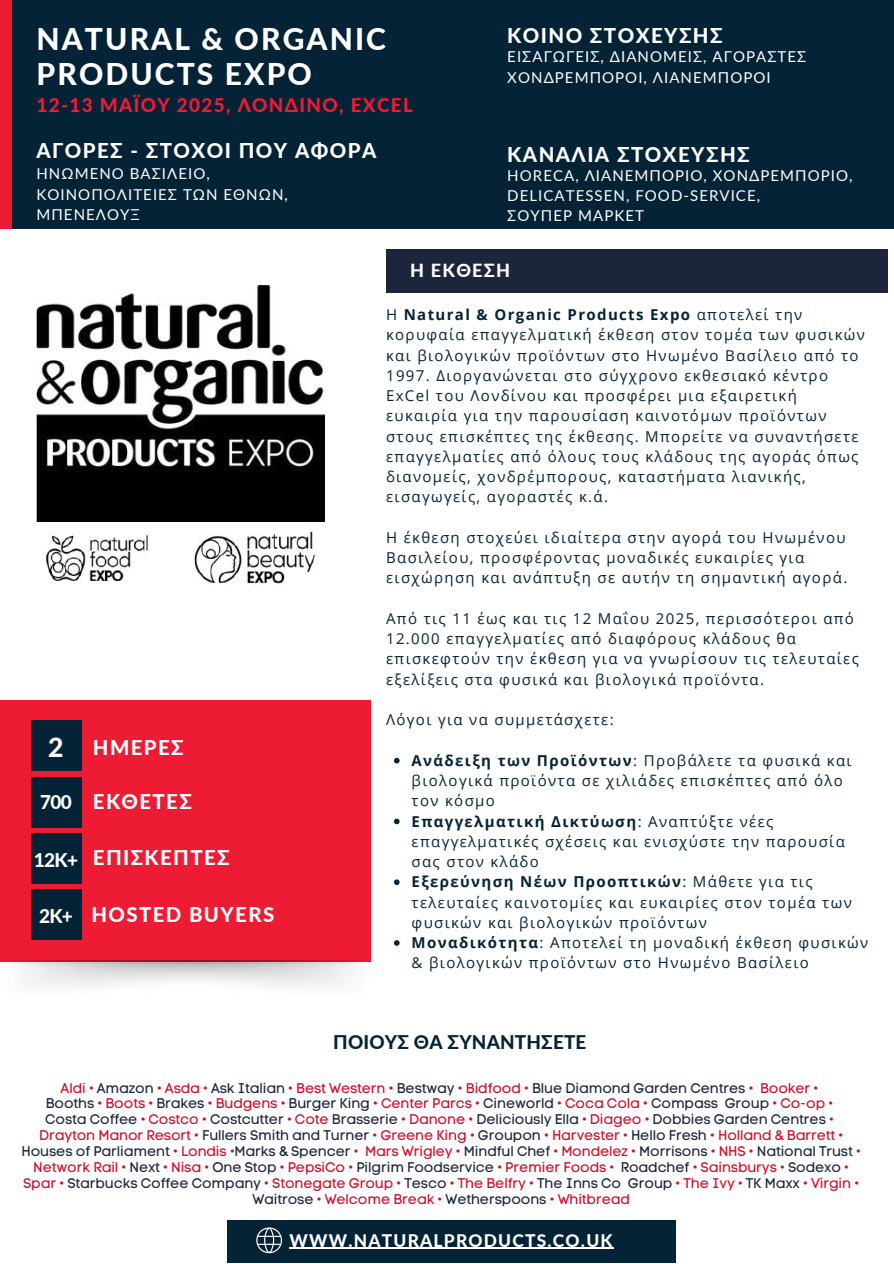
<style>
.page{position:relative;width:894px;height:1264px;background:#fff}
.page>*{position:absolute;margin:0;border:0;box-sizing:border-box;transform-origin:0 0}
.t1{font:800 30px/34.8px "Lato";letter-spacing:.07em;color:#fff}
.t2{font:800 20.4px "Lato";letter-spacing:.07em;color:#fff}
.t3{font:800 20.25px "Lato";letter-spacing:.07em;color:#fff}
.t4{font:800 19.05px "Lato";letter-spacing:-.035em;color:#fff}
.t5{font:800 18.9px "Lato";letter-spacing:.07em;color:#ed1b33}
.t6{font:800 18.9px "Lato";letter-spacing:.01em;color:#052337}
.t7{font:800 18px "Lato";letter-spacing:.07em;color:#fff}
.t8{font:800 17.4px "Lato";letter-spacing:.07em;color:#fff}
.t9{font:15px/20.2px "Open Sans";letter-spacing:.09em;color:#052337}
.t10{font:15px/20.2px "Lato";letter-spacing:.07em;color:#fff}
.t11{font:13.95px/15.9px "Code Pro Normal LC";letter-spacing:-.01em;color:#1d253d;text-align:center}
.s1{font-size:26.55px}
.s2{font-weight:700}
.s3{color:#ce0e2c}
</style>
<div class="page">
<div style="left:6px;top:0;width:887px;height:228px;background:#052337"></div>
<div style="left:0;top:0;width:11px;height:228px;background:#ed1c34"></div>
<svg style="left:394px;top:757px;width:5px;height:6px"></svg>
<svg style="left:394px;top:818px;width:5px;height:6px"></svg>
<svg style="left:394px;top:879px;width:5px;height:6px"></svg>
<svg style="left:394px;top:940px;width:5px;height:5px"></svg>
<div style="left:0;top:700px;width:370px;height:261px;background:#ed1b33"></div>
<img style="left:194px;top:531px;width:122px;height:54px">
<img style="left:46px;top:534px;width:102px;height:47px">
<div style="left:31px;top:720px;width:50px;height:51px;background:#052337"></div>
<div style="left:31px;top:776px;width:50px;height:51px;background:#052337"></div>
<div style="left:31px;top:833px;width:50px;height:50px;background:#052337"></div>
<div style="left:31px;top:889px;width:50px;height:50px;background:#052337"></div>
<img style="left:36px;top:286px;width:288px;height:235px">
<div style="left:227px;top:1220px;width:448px;height:42px;background:#052337"></div>
<hr style="left:289px;top:1247px;width:324px;height:1px;background:#fff">
<svg style="left:256px;top:1227px;width:26px;height:26px"></svg>
<img style="left:0;top:960px;width:371px;height:27px">
<div style="left:386px;top:249px;width:501px;height:44px;background:#1d253d"></div>
<h1 class="t1" style="left:36px;top:21px;width:351px">NATURAL &amp; ORGANIC<br>PRODUCTS EXPO</h1>
<p class="t5" style="left:36px;top:93px;width:378px">12-13 ΜΑΪΟΥ 2025, ΛΟΝΔΙΝΟ, EXCEL</p>
<h2 class="t2" style="left:36px;top:138px;width:341px">ΑΓΟΡΕΣ - ΣΤΟΧΟΙ ΠΟΥ ΑΦΟΡΑ</h2>
<p class="t10" style="left:36px;top:163px;width:253px">ΗΝΩΜΕΝΟ ΒΑΣΙΛΕΙΟ,<br>ΚΟΙΝΟΠΟΛΙΤΕΙΕΣ ΤΩΝ ΕΘΝΩΝ,<br>ΜΠΕΝΕΛΟΥΞ</p>
<h2 class="t2" style="left:507px;top:23px;width:217px">ΚΟΙΝΟ ΣΤΟΧΕΥΣΗΣ</h2>
<p class="t10" style="left:507px;top:46px;width:300px">ΕΙΣΑΓΩΓΕΙΣ, ΔΙΑΝΟΜΕΙΣ, ΑΓΟΡΑΣΤΕΣ<br>ΧΟΝΔΡΕΜΠΟΡΟΙ, ΛΙΑΝΕΜΠΟΡΟΙ</p>
<h2 class="t2" style="left:507px;top:141px;width:244px">ΚΑΝΑΛΙΑ ΣΤΟΧΕΥΣΗΣ</h2>
<p class="t10" style="left:507px;top:165px;width:346px">HORECA, ΛΙΑΝΕΜΠΟΡΙΟ, ΧΟΝΔΡΕΜΠΟΡΙΟ,<br>DELICATESSEN, FOOD-SERVICE,<br>ΣΟΥΠΕΡ ΜΑΡΚΕΤ</p>
<h3 class="t3" style="left:48px;top:735px;width:137px"><span class="s1">2</span> ΗΜΕΡΕΣ</h3>
<p class="t4" style="left:40px;top:790px;width:33px">700</p>
<h3 class="t3" style="left:93px;top:789px;width:100px">ΕΚΘΕΤΕΣ</h3>
<p class="t4" style="left:34px;top:848px;width:46px">12Κ+</p>
<h3 class="t3" style="left:93px;top:845px;width:138px">ΕΠΙΣΚΕΠΤΕΣ</h3>
<h3 class="t3" style="left:39px;top:901px;width:236px"><sub>2Κ+</sub> HOSTED BUYERS</h3>
<p class="t7" style="left:410px;top:259px;width:102px">Η ΕΚΘΕΣΗ</p>
<p class="t9" style="left:386px;top:304px;width:480px">Η <span class="s2">Natural &amp; Organic Products Expo</span> αποτελεί την κορυφαία επαγγελματική έκθεση στον τομέα των φυσικών και βιολογικών προϊόντων στο Ηνωμένο Βασίλειο από το 1997. Διοργανώνεται στο σύγχρονο εκθεσιακό κέντρο ExCel του Λονδίνου και προσφέρει μια εξαιρετική ευκαιρία για την παρουσίαση καινοτόμων προϊόντων στους επισκέπτες της έκθεσης. Μπορείτε να συναντήσετε επαγγελματίες από όλους τους κλάδους της αγοράς όπως διανομείς, χονδρέμπορους, καταστήματα λιανικής, εισαγωγείς, αγοραστές κ.ά.</p>
<p class="t9" style="left:386px;top:527px;width:462px">Η έκθεση στοχεύει ιδιαίτερα στην αγορά του Ηνωμένου<br>Βασιλείου, προσφέροντας μοναδικές ευκαιρίες για εισχώρηση και ανάπτυξη σε αυτήν τη σημαντική αγορά.</p>
<p class="t9" style="left:386px;top:608px;width:474px">Από τις 11 έως και τις 12 Μαΐου 2025, περισσότεροι από 12.000 επαγγελματίες από διαφόρους κλάδους θα επισκεφτούν την έκθεση για να γνωρίσουν τις τελευταίες εξελίξεις στα φυσικά και βιολογικά προϊόντα.</p>
<p class="t9" style="left:386px;top:709px;width:229px">Λόγοι για να συμμετάσχετε:</p>
<p class="t9" style="left:411px;top:749px;width:458px"><span class="s2">Ανάδειξη των Προϊόντων</span>: Προβάλετε τα φυσικά και βιολογικά προϊόντα σε χιλιάδες επισκέπτες από όλο τον κόσμο<br><span class="s2">Επαγγελματική Δικτύωση</span>: Αναπτύξτε νέες επαγγελματικές σχέσεις και ενισχύστε την παρουσία σας στον κλάδο<br><span class="s2">Εξερεύνηση Νέων Προοπτικών</span>: Μάθετε για τις τελευταίες καινοτομίες και ευκαιρίες στον τομέα των φυσικών και βιολογικών προϊόντων<br><span class="s2">Μοναδικότητα</span>: Αποτελεί τη μοναδική έκθεση φυσικών &amp; βιολογικών προϊόντων στο Ηνωμένο Βασίλειο</p>
<p class="t6" style="left:333px;top:1029px;width:254px">ΠΟΙΟΥΣ ΘΑ ΣΥΝΑΝΤΗΣΕΤΕ</p>
<p class="t11" style="left:22px;top:1079px;width:840px"><span class="s3">Aldi •</span> Amazon <span class="s3">• Asda •</span> Ask Italian <span class="s3">• Best Western •</span> Bestway <span class="s3">• Bidfood •</span> Blue Diamond Garden Centres <span class="s3">• Booker •<br></span>Booths <span class="s3">• Boots •</span> Brakes <span class="s3">• Budgens •</span> Burger King <span class="s3">• Center Parcs •</span> Cineworld <span class="s3">• Coca Cola •</span> Compass Group <span class="s3">• Co-op •<br></span>Costa Coffee <span class="s3">• Costco •</span> Costcutter <span class="s3">• Cote</span> Brasserie <span class="s3">• Danone •</span> Deliciously Ella <span class="s3">• Diageo •</span> Dobbies Garden Centres <span class="s3">• Drayton Manor Resort •</span> Fullers Smith and Turner <span class="s3">• Greene King •</span> Groupon <span class="s3">• Harvester •</span> Hello Fresh <span class="s3">• Holland &amp; Barrett • </span>Houses of Parliament <span class="s3">• Londis •</span>Marks &amp; Spencer <span class="s3">• Mars Wrigley •</span> Mindful Chef <span class="s3">• Mondelez •</span> Morrisons <span class="s3">• NHS •</span> National Trust <span class="s3">• Network Rail •</span> Next <span class="s3">• Nisa •</span> One Stop <span class="s3">• PepsiCo •</span> Pilgrim Foodservice <span class="s3">• Premier Foods •</span> Roadchef <span class="s3">• Sainsburys •</span> Sodexo <span class="s3">• Spar •</span> Starbucks Coffee Company <span class="s3">• Stonegate Group •</span> Tesco <span class="s3">• The Belfry •</span> The Inns Co Group <span class="s3">• The Ivy •</span> TK Maxx <span class="s3">• Virgin • </span>Waitrose <span class="s3">• Welcome Break •</span> Wetherspoons <span class="s3">• Whitbread</span></p>
<p class="t8" style="left:289px;top:1229px;width:324px">WWW.NATURALPRODUCTS.CO.UK</p>
</div>
